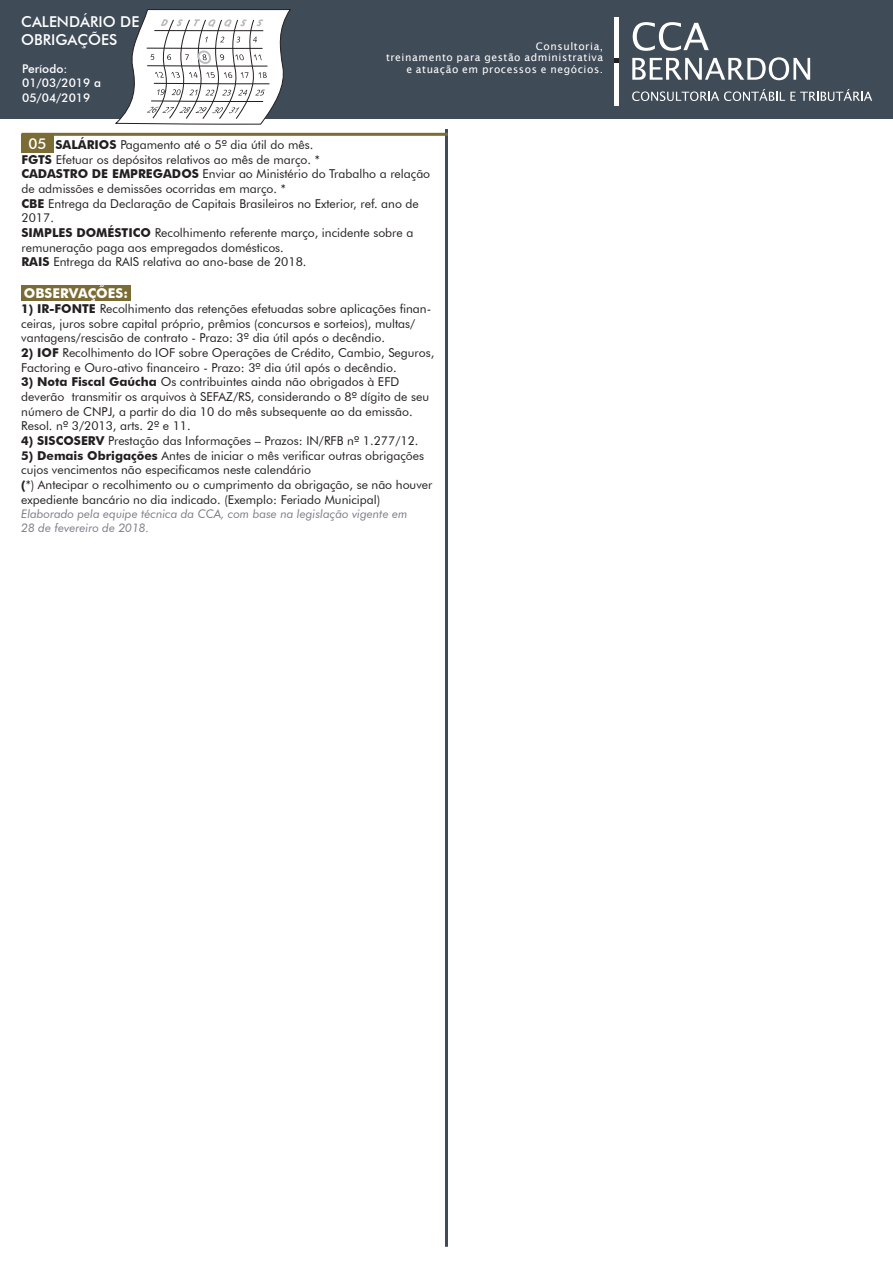
<style>
.page{position:relative;width:893px;height:1263px;background:#fff}
.page>*{position:absolute;margin:0;border:0;box-sizing:border-box;transform-origin:0 0}
.Título_Calendário{font:500 15px "Futura BT";color:#fff}
.Data{font:500 15px "Futura BT";color:#fff}
.Observações{font:700 13.5px "Futura BT";color:#fff}
.Corpo_s__retranca{font:12.15px/14.7px "Futura BT";color:#231f20}
.Corpo{font:12.15px "Futura BT";color:#231f20}
.Dados_Edição{font:500 12px/14.4px "Futura BT";color:#fff}
.Elaboração{font:italic 11.85px "Futura BT";color:#7c7e89}
.t1{font:10.35px/11.9px "Lucida Sans";letter-spacing:.055em;color:#fff;text-align:right}
.s1{font-weight:700}
</style>
<div class="page">
<hr style="left:445px;top:129px;width:3px;height:1118px;background:#404b58">
<div style="left:0;top:0;width:355px;height:119px;background:#404b58"></div>
<svg style="left:115px;top:9px;width:176px;height:115px"></svg>
<div style="left:353px;top:0;width:540px;height:119px;background:#404b58"></div>
<div style="left:614px;top:17px;width:5px;height:89px;background:#fff"></div>
<svg style="left:614px;top:58px;width:5px;height:5px"></svg>
<svg style="left:633px;top:22px;width:76px;height:29px"></svg>
<svg style="left:632px;top:57px;width:178px;height:23px"></svg>
<svg style="left:632px;top:89px;width:240px;height:12px"></svg>
<div style="left:21px;top:286px;width:110px;height:15px;background:#7b6b34"></div>
<div style="left:21px;top:134px;width:33px;height:19px;background:#7b6b34"></div>
<hr style="left:21px;top:133px;width:427px;height:3px;background:#7b6b34">
<p class="Título_Calendário" style="left:21px;top:13px;width:120px">CALENDÁRIO DE</p>
<p class="Título_Calendário" style="left:21px;top:31px;width:98px">OBRIGAÇÕES</p>
<p class="Dados_Edição" style="left:22px;top:62px;width:80px">Período:<br>01/03/2019 a<br>05/04/2019</p>
<p class="Dados_Edição" style="left:83px;top:76px;width:9px">5</p>
<p class="Dados_Edição" style="left:29px;top:90px;width:9px">7</p>
<p class="Dados_Edição" style="left:83px;top:90px;width:9px">5</p>
<p class="t1" style="left:386px;top:40px;width:219px">Consultoria,<br>treinamento para gestão administrativa e atuação em processos e negócios.</p>
<p class="Data" style="left:28px;top:135px;width:20px">05</p>
<p class="Corpo" style="left:56px;top:137px;width:259px"><span class="s1">SALÁRIOS</span> Pagamento até o 5º dia útil do mês.</p>
<p class="Corpo_s__retranca" style="left:21px;top:152px;width:300px"><span class="s1">FGTS</span> Efetuar os depósitos relativos ao mês de março. *</p>
<p class="Corpo_s__retranca" style="left:21px;top:167px;width:410px"><span class="s1">CADASTRO DE EMPREGADOS</span> Enviar ao Ministério do Trabalho a relação de admissões e demissões ocorridas em março. *</p>
<p class="Corpo_s__retranca" style="left:21px;top:196px;width:399px"><span class="s1">CBE</span> Entrega da Declaração de Capitais Brasileiros no Exterior, ref. ano de<br>2017.</p>
<p class="Corpo_s__retranca" style="left:21px;top:225px;width:393px"><span class="s1">SIMPLES DOMÉSTICO</span> Recolhimento referente março, incidente sobre a remuneração paga aos empregados domésticos.</p>
<p class="Corpo_s__retranca" style="left:21px;top:255px;width:286px"><span class="s1">RAIS</span> Entrega da RAIS relativa ao ano-base de 2018.</p>
<p class="Observações" style="left:24px;top:285px;width:106px">OBSERVAÇÕES:</p>
<p class="Corpo_s__retranca" style="left:21px;top:301px;width:411px"><span class="s1">1) IR-FONTE</span> Recolhimento das retenções efetuadas sobre aplicações finan&shy;ceiras, juros sobre capital próprio, prêmios (concursos e sorteios), multas/ vantagens/rescisão de contrato - Prazo: 3º dia útil após o decêndio.</p>
<p class="Corpo_s__retranca" style="left:21px;top:345px;width:415px"><span class="s1">2) IOF</span> Recolhimento do IOF sobre Operações de Crédito, Cambio, Seguros,<br>Factoring e Ouro-ativo financeiro - Prazo: 3º dia útil após o decêndio.</p>
<p class="Corpo_s__retranca" style="left:21px;top:375px;width:409px"><span class="s1">3) Nota Fiscal Gaúcha</span> Os contribuintes ainda não obrigados à EFD deverão transmitir os arquivos à SEFAZ/RS, considerando o 8º dígito de seu número de CNPJ, a partir do dia 10 do mês subsequente ao da emissão.<br>Resol. nº 3/2013, arts. 2º e 11.</p>
<p class="Corpo_s__retranca" style="left:21px;top:433px;width:399px"><span class="s1">4) SISCOSERV</span> Prestação das Informações – Prazos: IN/RFB nº 1.277/12.</p>
<p class="Corpo_s__retranca" style="left:21px;top:448px;width:404px"><span class="s1">5) Demais Obrigações</span> Antes de iniciar o mês verificar outras obrigações cujos vencimentos não especificamos neste calendário</p>
<p class="Corpo_s__retranca" style="left:21px;top:477px;width:413px"><span class="s1">(</span>*) Antecipar o recolhimento ou o cumprimento da obrigação, se não houver expediente bancário no dia indicado. (Exemplo: Feriado Municipal)</p>
<p class="Elaboração" style="left:21px;top:506px;width:388px">Elaborado pela equipe técnica da CCA, com base na legislação vigente em</p>
<p class="Elaboração" style="left:21px;top:521px;width:129px">28 de fevereiro de 2018.</p>
</div>
